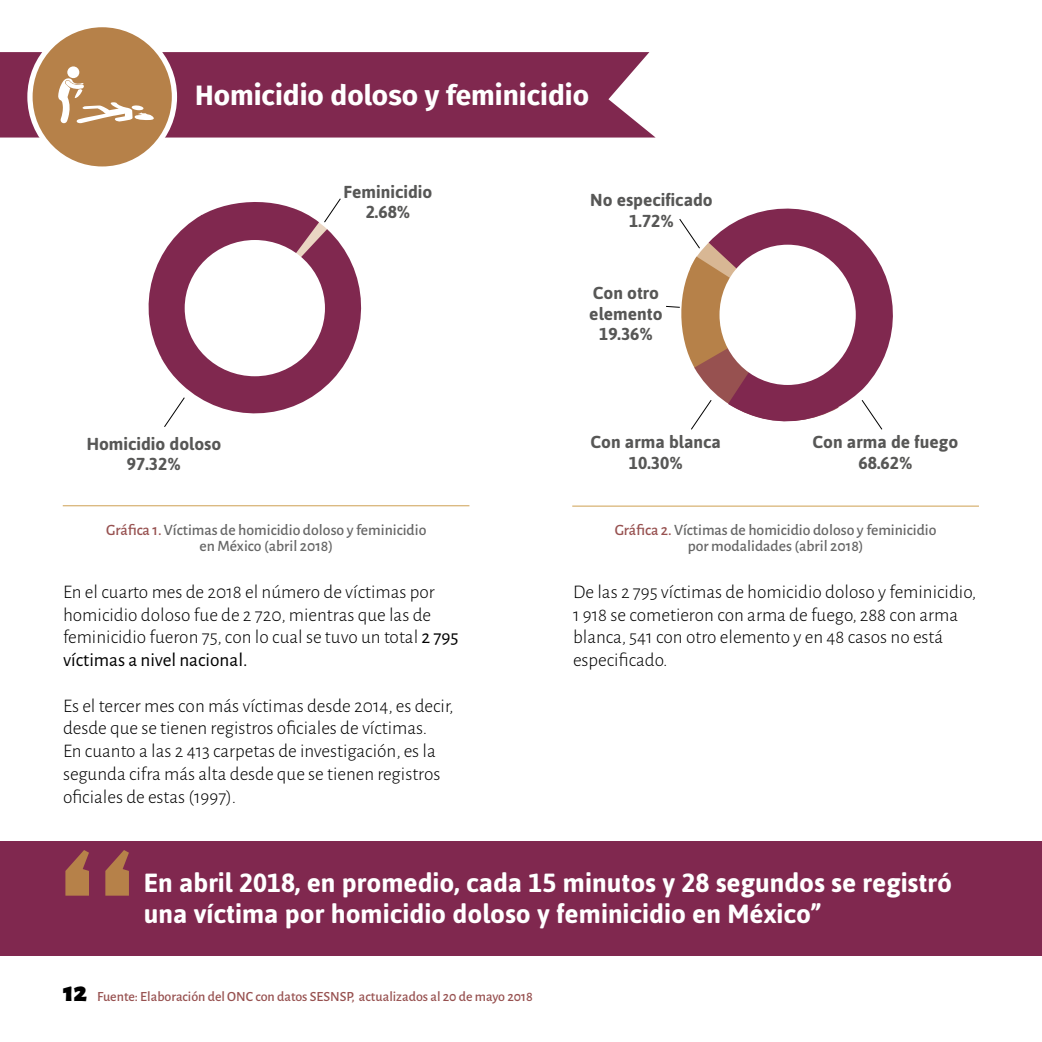
<style>
.page{position:relative;width:1042px;height:1042px;background:#fff}
.page>*{position:absolute;margin:0;border:0;box-sizing:border-box;transform-origin:0 0}
.t1{font:700 28px "Fira Sans";color:#fff}
.t2{font:700 26.25px/31.5px "Asap";color:#fff}
.t3{font:300 19.25px/22.8px "Alegreya Sans";color:#000}
.t4{font:700 17.32px/20.5px "Asap";color:#575756;text-align:center}
.t5{font:500 15.75px/15.8px "Alegreya Sans";color:#666;text-align:center}
.t6{font:500 14px "Alegreya Sans";color:#975150}
.s1{color:#975150}
.s2{font-weight:400}
.s3{font-weight:900;font-size:28px;color:#000}
</style>
<div class="page">
<svg style="left:0;top:52px;width:655px;height:86px;background:#873559"></svg>
<div style="left:30px;top:25px;width:144px;height:144px;background:#b68149;border-radius:50%"></div>
<div style="left:27px;top:22px;width:150px;height:150px;border:5px solid #fff;border-radius:50%"></div>
<div style="left:67px;top:66px;width:12px;height:12px;background:#fff;border-radius:50%"></div>
<svg style="left:58px;top:78px;width:96px;height:46px"></svg>
<hr style="left:63px;top:505px;width:406px;height:1px;background:#cea052">
<hr style="left:572px;top:506px;width:407px;height:1px;background:#cea052">
<div style="left:0;top:841px;width:1042px;height:114px;background:#80284f"></div>
<svg style="left:65px;top:850px;width:64px;height:45px"></svg>
<svg style="left:743px;top:208px;width:150px;height:222px;fill:#80284f"></svg>
<div style="left:719px;top:245px;width:137px;height:140px;background:#fff;border-radius:50%"></div>
<svg style="left:861px;top:400px;width:21px;height:30px"></svg>
<svg style="left:666px;top:218px;width:172px;height:212px"></svg>
<svg style="left:148px;top:198px;width:214px;height:229px"></svg>
<h1 class="t1" style="left:195px;top:72px;width:395px">Homicidio doloso y feminicidio</h1>
<p class="t4" style="left:86px;top:433px;width:136px">Homicidio doloso<br>97.32%</p>
<p class="t4" style="left:343px;top:181px;width:90px">Feminicidio<br>2.68%</p>
<p class="t4" style="left:590px;top:189px;width:124px">No especificado<br>1.72%</p>
<p class="t4" style="left:589px;top:282px;width:75px">Con otro elemento<br>19.36%</p>
<p class="t4" style="left:590px;top:431px;width:132px">Con arma blanca<br>10.30%</p>
<p class="t4" style="left:812px;top:431px;width:147px">Con arma de fuego<br>68.62%</p>
<p class="t5" style="left:106px;top:521px;width:322px"><span class="s1">Gráfica 1.</span> Víctimas de homicidio doloso y feminicidio en México (abril 2018)</p>
<p class="t5" style="left:615px;top:521px;width:323px"><span class="s1">Gráfica 2.</span> Víctimas de homicidio doloso y feminicidio por modalidades (abril 2018)</p>
<p class="t3" style="left:63px;top:580px;width:397px">En el cuarto mes de 2018 el número de víctimas por homicidio doloso fue de 2 720, mientras que las de feminicidio fueron 75, con lo cual se tuvo un total <span class="s2">2 795 víctimas a nivel nacional.</span></p>
<p class="t3" style="left:63px;top:693px;width:392px">Es el tercer mes con más víctimas desde 2014, es decir, desde que se tienen registros oficiales de víctimas.<br>En cuanto a las 2 413 carpetas de investigación, es la segunda cifra más alta desde que se tienen registros oficiales de estas (1997).</p>
<p class="t3" style="left:573px;top:580px;width:404px">De las 2 795 víctimas de homicidio doloso y feminicidio, 1 918 se cometieron con arma de fuego, 288 con arma blanca, 541 con otro elemento y en 48 casos no está especificado.</p>
<h2 class="t2" style="left:144px;top:865px;width:809px">En abril 2018, en promedio, cada 15 minutos y 28 segundos se registró una víctima por homicidio doloso y feminicidio en México”</h2>
<p class="t6" style="left:63px;top:987px;width:471px"><span class="s3">12</span> Fuente: Elaboración del ONC con datos SESNSP, actualizados al 20 de mayo 2018</p>
</div>
